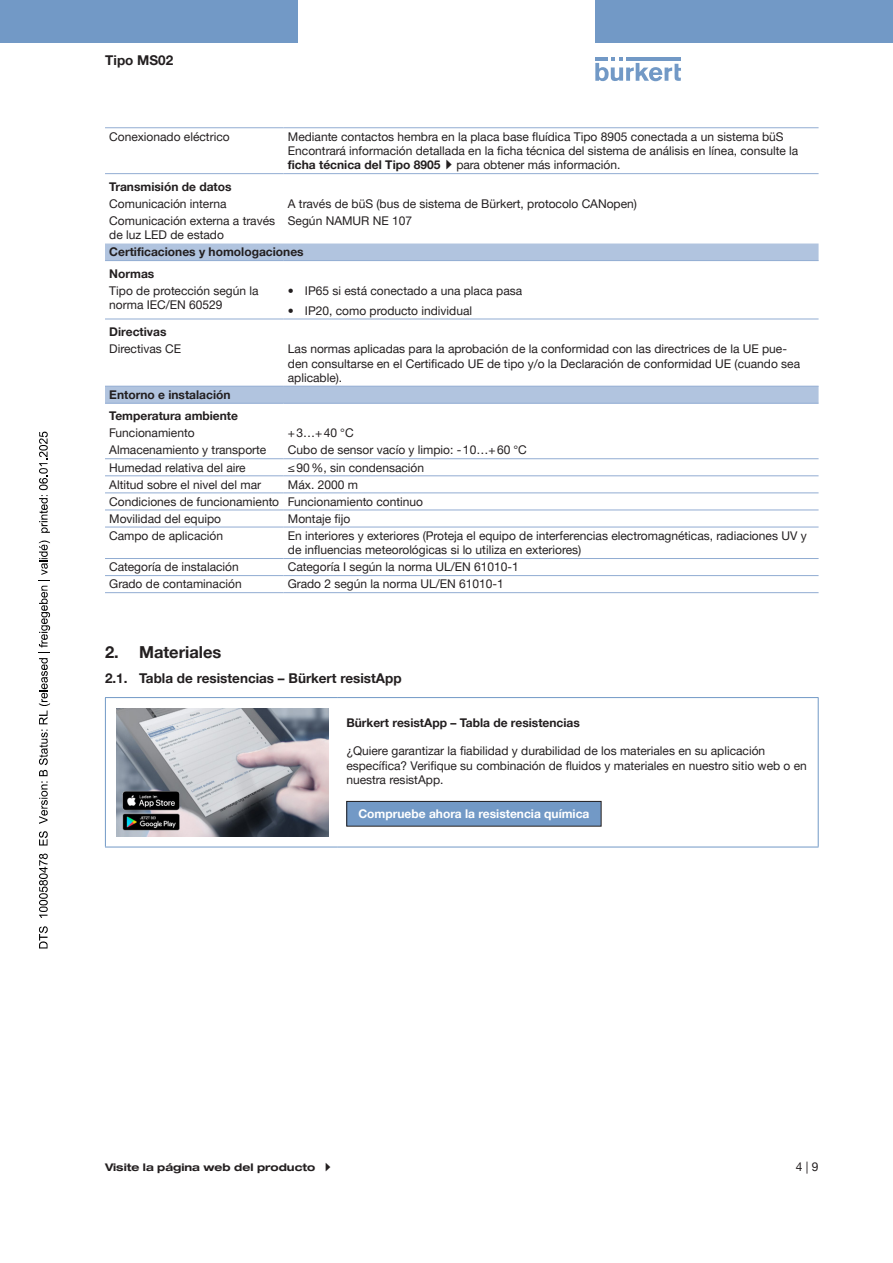
<style>
.page{position:relative;width:893px;height:1263px;background:#fff}
.page>*{position:absolute;margin:0;border:0;box-sizing:border-box;transform-origin:0 0}
.t1{font:700 16.5px "Helvetica Neue LTW1 G";color:#231f20}
.t2{font:700 13.5px "Helvetica Neue LTW1 G";color:#231f20}
.Bodytext___8pt{font:12px/14.4px "Helvetica Neue LTW1 G";color:#231f20}
.Bodytext___8pt___bol{font:700 12px "Helvetica Neue LTW1 G";color:#231f20}
.Bodytext___8pt___bol-2{font:700 12px "Helvetica Neue LTW1 G";color:#fff}
.t3{font:700 expanded 10.5px "Helvetica Neue LTW1 G";color:#231f20}
.s1{font-weight:700}
</style>
<div class="page">
<svg style="left:595px;top:57px;width:86px;height:24px"></svg>
<hr style="left:626px;top:57px;width:55px;height:4px;background:#7299c6">
<div style="left:0;top:0;width:298px;height:42px;background:#7299c6"></div>
<div style="left:595px;top:0;width:298px;height:42px;background:#7299c6"></div>
<svg style="left:105px;top:243px;width:714px;height:160px"></svg>
<hr style="left:105px;top:493px;width:179px;height:1px;background:#91acd2">
<hr style="left:284px;top:493px;width:535px;height:1px;background:#91acd2">
<hr style="left:105px;top:510px;width:179px;height:1px;background:#91acd2">
<hr style="left:284px;top:510px;width:535px;height:1px;background:#91acd2">
<hr style="left:105px;top:527px;width:179px;height:1px;background:#91acd2">
<hr style="left:284px;top:527px;width:535px;height:1px;background:#91acd2">
<hr style="left:105px;top:558px;width:179px;height:1px;background:#91acd2">
<hr style="left:284px;top:558px;width:535px;height:1px;background:#91acd2">
<hr style="left:105px;top:575px;width:179px;height:1px;background:#91acd2">
<hr style="left:284px;top:575px;width:535px;height:1px;background:#91acd2">
<hr style="left:105px;top:592px;width:179px;height:1px;background:#91acd2">
<hr style="left:105px;top:458px;width:179px;height:1px;background:#91acd2">
<hr style="left:284px;top:458px;width:535px;height:1px;background:#91acd2">
<hr style="left:105px;top:476px;width:179px;height:1px;background:#91acd2">
<hr style="left:284px;top:476px;width:535px;height:1px;background:#91acd2">
<hr style="left:105px;top:127px;width:179px;height:1px;background:#91acd2">
<hr style="left:284px;top:127px;width:535px;height:1px;background:#91acd2">
<hr style="left:284px;top:592px;width:535px;height:1px;background:#91acd2">
<hr style="left:105px;top:173px;width:179px;height:1px;background:#91acd2">
<hr style="left:284px;top:173px;width:535px;height:1px;background:#91acd2">
<hr style="left:105px;top:260px;width:179px;height:1px;background:#91acd2">
<hr style="left:284px;top:260px;width:535px;height:1px;background:#91acd2">
<hr style="left:105px;top:319px;width:179px;height:1px;background:#91acd2">
<hr style="left:284px;top:319px;width:535px;height:1px;background:#91acd2">
<hr style="left:105px;top:386px;width:179px;height:1px;background:#91acd2">
<hr style="left:284px;top:386px;width:535px;height:1px;background:#91acd2">
<hr style="left:105px;top:403px;width:179px;height:1px;background:#91acd2">
<hr style="left:284px;top:403px;width:535px;height:1px;background:#91acd2">
<hr style="left:105px;top:697px;width:233px;height:1px;background:#7299c6">
<hr style="left:105px;top:698px;width:1px;height:149px;background:#7299c6">
<hr style="left:338px;top:697px;width:481px;height:1px;background:#7299c6">
<hr style="left:818px;top:698px;width:1px;height:149px;background:#7299c6">
<hr style="left:105px;top:847px;width:233px;height:1px;background:#7299c6">
<hr style="left:338px;top:847px;width:481px;height:1px;background:#7299c6">
<img style="left:116px;top:708px;width:213px;height:128px">
<div style="left:347px;top:801px;width:254px;height:25px;background:#7299c6"></div>
<div style="left:346px;top:801px;width:255px;height:25px;border:1px solid #231f20"></div>
<svg style="left:39px;top:926px;width:9px;height:22px"></svg>
<svg style="left:39px;top:854px;width:9px;height:64px"></svg>
<svg style="left:39px;top:831px;width:9px;height:14px"></svg>
<svg style="left:39px;top:540px;width:11px;height:284px"></svg>
<svg style="left:39px;top:432px;width:11px;height:101px"></svg>
<p class="t2" style="left:105px;top:52px;width:70px">Tipo MS02</p>
<p class="Bodytext___8pt" style="left:109px;top:129px;width:122px">Conexionado eléctrico</p>
<p class="Bodytext___8pt" style="left:288px;top:129px;width:497px">Mediante contactos hembra en la placa base fluídica Tipo 8905 conectada a un sistema büS</p>
<p class="Bodytext___8pt" style="left:288px;top:143px;width:512px">Encontrará información detallada en la ficha técnica del sistema de análisis en línea, consulte la <span class="s1">ficha técnica del Tipo 8905</span></p>
<p class="Bodytext___8pt" style="left:456px;top:158px;width:166px">para obtener más información.</p>
<p class="Bodytext___8pt___bol" style="left:109px;top:179px;width:124px">Transmisión de datos</p>
<p class="Bodytext___8pt" style="left:109px;top:196px;width:119px">Comunicación interna</p>
<p class="Bodytext___8pt" style="left:288px;top:196px;width:351px">A través de büS (bus de sistema de Bürkert, protocolo CANopen)</p>
<p class="Bodytext___8pt" style="left:109px;top:213px;width:167px">Comunicación externa a través de luz LED de estado</p>
<p class="Bodytext___8pt" style="left:288px;top:213px;width:126px">Según NAMUR NE 107</p>
<p class="Bodytext___8pt___bol" style="left:109px;top:245px;width:196px">Certificaciones y homologaciones</p>
<p class="Bodytext___8pt___bol" style="left:109px;top:266px;width:47px">Normas</p>
<p class="Bodytext___8pt" style="left:109px;top:283px;width:151px">Tipo de protección según la norma IEC/EN 60529</p>
<p class="Bodytext___8pt" style="left:288px;top:283px;width:236px">• IP65 si está conectado a una placa pasa</p>
<p class="Bodytext___8pt" style="left:288px;top:303px;width:186px">• IP20, como producto individual</p>
<p class="Bodytext___8pt___bol" style="left:109px;top:324px;width:59px">Directivas</p>
<p class="Bodytext___8pt" style="left:109px;top:342px;width:73px">Directivas CE</p>
<p class="Bodytext___8pt" style="left:288px;top:342px;width:514px">Las normas aplicadas para la aprobación de la conformidad con las directrices de la UE pue&shy;den consultarse en el Certificado UE de tipo y/o la Declaración de conformidad UE (cuando sea aplicable).</p>
<p class="Bodytext___8pt___bol" style="left:109px;top:387px;width:123px">Entorno e instalación</p>
<p class="Bodytext___8pt___bol" style="left:109px;top:409px;width:130px">Temperatura ambiente</p>
<p class="Bodytext___8pt" style="left:109px;top:426px;width:87px">Funcionamiento</p>
<p class="Bodytext___8pt" style="left:288px;top:426px;width:67px">+3…+40 °C</p>
<p class="Bodytext___8pt" style="left:109px;top:443px;width:159px">Almacenamiento y transporte</p>
<p class="Bodytext___8pt" style="left:288px;top:443px;width:240px">Cubo de sensor vacío y limpio: -10…+60 °C</p>
<p class="Bodytext___8pt" style="left:109px;top:460px;width:138px">Humedad relativa del aire</p>
<p class="Bodytext___8pt" style="left:288px;top:460px;width:138px">≤90%, sin condensación</p>
<p class="Bodytext___8pt" style="left:109px;top:477px;width:153px">Altitud sobre el nivel del mar</p>
<p class="Bodytext___8pt" style="left:288px;top:477px;width:72px">Máx. 2000 m</p>
<p class="Bodytext___8pt" style="left:109px;top:494px;width:171px">Condiciones de funcionamiento</p>
<p class="Bodytext___8pt" style="left:288px;top:494px;width:137px">Funcionamiento continuo</p>
<p class="Bodytext___8pt" style="left:109px;top:511px;width:113px">Movilidad del equipo</p>
<p class="Bodytext___8pt" style="left:288px;top:511px;width:64px">Montaje fijo</p>
<p class="Bodytext___8pt" style="left:109px;top:528px;width:115px">Campo de aplicación</p>
<p class="Bodytext___8pt" style="left:288px;top:528px;width:520px">En interiores y exteriores (Proteja el equipo de interferencias electromagnéticas, radiaciones UV y de influencias meteorológicas si lo utiliza en exteriores)</p>
<p class="Bodytext___8pt" style="left:109px;top:560px;width:131px">Categoría de instalación</p>
<p class="Bodytext___8pt" style="left:288px;top:560px;width:233px">Categoría I según la norma UL/EN 61010‑1</p>
<p class="Bodytext___8pt" style="left:109px;top:577px;width:134px">Grado de contaminación</p>
<p class="Bodytext___8pt" style="left:288px;top:577px;width:217px">Grado 2 según la norma UL/EN 61010‑1</p>
<p class="t1" style="left:105px;top:642px;width:118px">2. Materiales</p>
<p class="t2" style="left:105px;top:669px;width:298px">2.1. Tabla de resistencias – Bürkert resistApp</p>
<p class="Bodytext___8pt___bol" style="left:346px;top:715px;width:235px">Bürkert resistApp – Tabla de resistencias</p>
<p class="Bodytext___8pt" style="left:346px;top:744px;width:462px">¿Quiere garantizar la fiabilidad y durabilidad de los materiales en su aplicación específica? Verifique su combinación de fluidos y materiales en nuestro sitio web o en nuestra resistApp.</p>
<p class="Bodytext___8pt___bol-2" style="left:358px;top:806px;width:233px">Compruebe ahora la resistencia química</p>
<p class="t3" style="left:105px;top:1161px;width:212px">Visite la página web del producto</p>
<p class="Bodytext___8pt" style="left:796px;top:1159px;width:24px">4 | 9</p>
</div>
